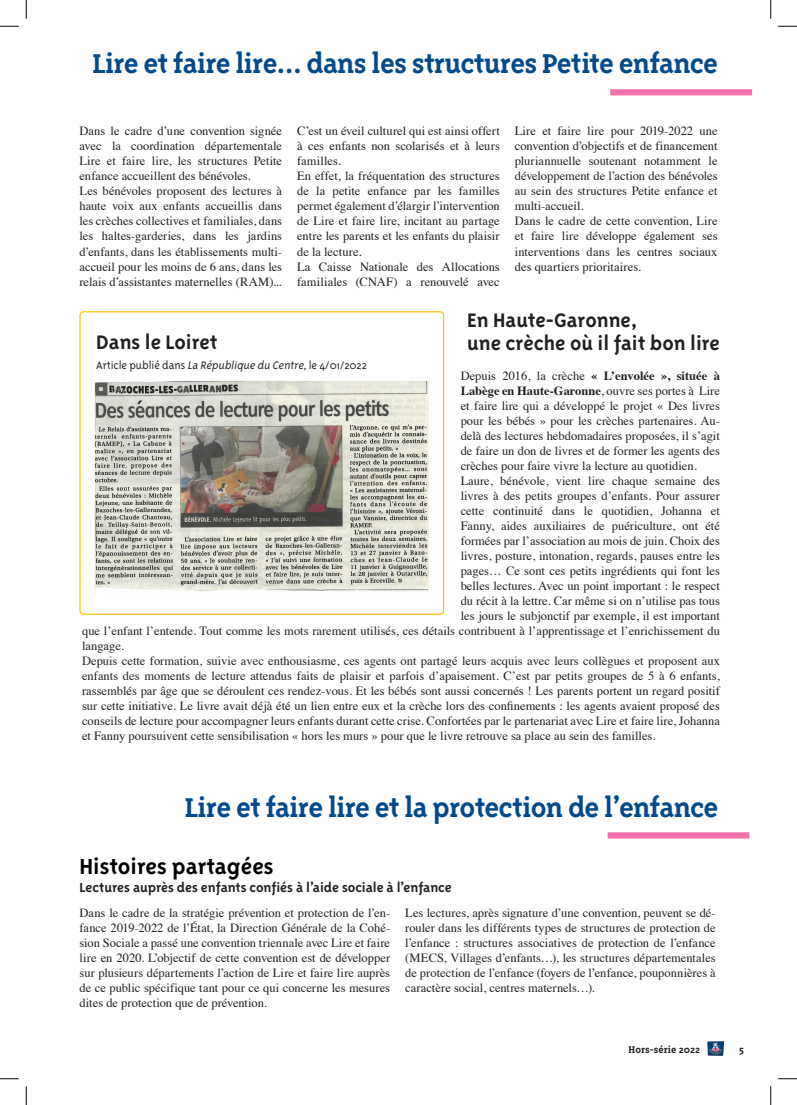
<style>
.page{position:relative;width:797px;height:1105px;background:#fff}
.page>*{position:absolute;margin:0;border:0;box-sizing:border-box;transform-origin:0 0}
.t1{font:700 31.25px "Triplex Serif OT";letter-spacing:-.025em;color:#004a8b}
._02_Txt_justifié{font:700 25px "Triplex Sans OT";color:#000}
._01_Chapô{font:700 22.5px "Triplex Sans OT";color:#231f20}
._02_Txt_justifié-2{font:700 15px "Triplex Sans OT";letter-spacing:-.005em;color:#231f20}
._02_Txt_justifié-3{font:12.5px/15px "Times";color:#231f20;text-align:justify}
._01_Chapô-2{font:12.5px/15px "Times";color:#231f20;text-align:justify}
._01_Chapô-3{font:300 12.5px "Triplex Sans OT";color:#231f20}
.t2{font:700 11.25px "Triplex Serif OT";color:#231f20}
.s1{font-weight:700}
.s2{font-style:italic}
</style>
<div class="page">
<img style="left:708px;top:1041px;width:15px;height:14px">
<div style="left:79px;top:311px;width:365px;height:304px;border:1px solid #fec210;border-radius:4px"></div>
<div style="left:610px;top:89px;width:142px;height:6px;background:#f171ab"></div>
<img style="left:94px;top:380px;width:335px;height:212px">
<img style="left:95px;top:384px;width:334px;height:203px">
<svg style="left:361px;top:403px;width:7px;height:9px"></svg>
<img style="left:184px;top:515px;width:123px;height:9px">
<svg style="left:182px;top:385px;width:9px;height:8px"></svg>
<svg style="left:111px;top:385px;width:13px;height:10px"></svg>
<div style="left:607px;top:832px;width:142px;height:6px;background:#f171ab"></div>
<svg style="left:0;top:25px;width:19px;height:2px"></svg>
<svg style="left:778px;top:25px;width:19px;height:2px"></svg>
<svg style="left:0;top:1078px;width:19px;height:1px"></svg>
<svg style="left:778px;top:1078px;width:19px;height:1px"></svg>
<svg style="left:25px;top:0;width:2px;height:19px"></svg>
<svg style="left:25px;top:1086px;width:2px;height:19px"></svg>
<svg style="left:770px;top:0;width:1px;height:19px"></svg>
<svg style="left:770px;top:1086px;width:1px;height:19px"></svg>
<p class="t1" style="left:92px;top:46px;width:627px">Lire et faire lire… dans les structures Petite enfance</p>
<p class="_02_Txt_justifié-3" style="left:79px;top:123px;width:204px">Dans le cadre d’une convention signée avec la coordination départementale Lire et faire lire, les structures Petite enfance accueillent des bénévoles.</p>
<p class="_02_Txt_justifié-3" style="left:79px;top:183px;width:204px">Les bénévoles proposent des lectures à haute voix aux enfants accueillis dans les crèches collectives et familiales, dans les haltes-garderies, dans les jardins d’enfants, dans les établissements multi&shy;accueil pour les moins de 6 ans, dans les relais d’assistantes maternelles (RAM)...</p>
<p class="_02_Txt_justifié-3" style="left:297px;top:123px;width:204px">C’est un éveil culturel qui est ainsi offert à ces enfants non scolarisés et à leurs familles.</p>
<p class="_02_Txt_justifié-3" style="left:297px;top:168px;width:204px">En effet, la fréquentation des structures de la petite enfance par les familles permet également d’élargir l’intervention de Lire et faire lire, incitant au partage entre les parents et les enfants du plaisir de la lecture.</p>
<p class="_02_Txt_justifié-3" style="left:297px;top:258px;width:204px">La Caisse Nationale des Allocations familiales (CNAF) a renouvelé avec</p>
<p class="_02_Txt_justifié-3" style="left:515px;top:123px;width:204px">Lire et faire lire pour 2019-2022 une convention d’objectifs et de financement pluriannuelle soutenant notamment le développement de l’action des bénévoles au sein des structures Petite enfance et multi-accueil.</p>
<p class="_02_Txt_justifié-3" style="left:515px;top:213px;width:204px">Dans le cadre de cette convention, Lire et faire lire développe également ses interventions dans les centres sociaux des quartiers prioritaires.</p>
<p class="_01_Chapô" style="left:467px;top:307px;width:171px">En Haute-Garonne,</p>
<p class="_01_Chapô" style="left:467px;top:331px;width:254px">une crèche où il fait bon lire</p>
<p class="_01_Chapô-2" style="left:460px;top:368px;width:261px">Depuis 2016, la crèche <span class="s1">« L’envolée », située à Labège en Haute-Garonne</span>, ouvre ses portes à Lire et faire lire qui a développé le projet « Des livres pour les bébés » pour les crèches partenaires. Au&shy;delà des lectures hebdomadaires proposées, il s’agit de faire un don de livres et de former les agents des crèches pour faire vivre la lecture au quotidien.</p>
<p class="_01_Chapô-2" style="left:460px;top:473px;width:261px">Laure, bénévole, vient lire chaque semaine des</p>
<p class="_01_Chapô-2" style="left:460px;top:488px;width:261px">livres à des petits groupes d’enfants. Pour assurer</p>
<p class="_01_Chapô-2" style="left:460px;top:503px;width:261px">cette continuité dans le quotidien, Johanna et</p>
<p class="_01_Chapô-2" style="left:460px;top:518px;width:261px">Fanny, aides auxiliaires de puériculture, ont été</p>
<p class="_01_Chapô-2" style="left:460px;top:533px;width:261px">formées par l’association au mois de juin. Choix des</p>
<p class="_01_Chapô-2" style="left:460px;top:548px;width:261px">livres, posture, intonation, regards, pauses entre les</p>
<p class="_01_Chapô-2" style="left:460px;top:563px;width:261px">pages… Ce sont ces petits ingrédients qui font les</p>
<p class="_01_Chapô-2" style="left:460px;top:578px;width:261px">belles lectures. Avec un point important : le respect</p>
<p class="_01_Chapô-2" style="left:460px;top:593px;width:261px">du récit à la lettre. Car même si on n’utilise pas tous</p>
<p class="_01_Chapô-2" style="left:460px;top:608px;width:261px">les jours le subjonctif par exemple, il est important</p>
<p class="_01_Chapô-2" style="left:82px;top:623px;width:639px">que l’enfant l’entende. Tout comme les mots rarement utilisés, ces détails contribuent à l’apprentissage et l’enrichissement du</p>
<p class="_01_Chapô-2" style="left:82px;top:638px;width:43px">langage.</p>
<p class="_01_Chapô-2" style="left:82px;top:653px;width:639px">Depuis cette formation, suivie avec enthousiasme, ces agents ont partagé leurs acquis avec leurs collègues et proposent aux enfants des moments de lecture attendus faits de plaisir et parfois d’apaisement. C’est par petits groupes de 5 à 6 enfants, rassemblés par âge que se déroulent ces rendez-vous. Et les bébés sont aussi concernés ! Les parents portent un regard positif sur cette initiative. Le livre avait déjà été un lien entre eux et la crèche lors des confinements : les agents avaient proposé des conseils de lecture pour accompagner leurs enfants durant cette crise. Confortées par le partenariat avec Lire et faire lire, Johanna et Fanny poursuivent cette sensibilisation « hors les murs » pour que le livre retrouve sa place au sein des familles.</p>
<p class="_01_Chapô" style="left:96px;top:329px;width:123px">Dans le Loiret</p>
<p class="_01_Chapô-3" style="left:96px;top:358px;width:272px">Article publié dans <span class="s2">La République du Centre</span>, le 4/01/2022</p>
<p class="t1" style="left:185px;top:790px;width:535px">Lire et faire lire et la protection de l’enfance</p>
<p class="_02_Txt_justifié" style="left:80px;top:853px;width:195px">Histoires partagées</p>
<p class="_02_Txt_justifié-2" style="left:80px;top:879px;width:374px">Lectures auprès des enfants confiés à l’aide sociale à l’enfance</p>
<p class="_02_Txt_justifié-3" style="left:80px;top:904px;width:312px">Dans le cadre de la stratégie prévention et protection de l’en&shy;fance 2019-2022 de l’État, la Direction Générale de la Cohé&shy;sion Sociale a passé une convention triennale avec Lire et faire lire en 2020. L’objectif de cette convention est de développer sur plusieurs départements l’action de Lire et faire lire auprès de ce public spécifique tant pour ce qui concerne les mesures dites de protection que de prévention.</p>
<p class="_02_Txt_justifié-3" style="left:405px;top:904px;width:312px">Les lectures, après signature d’une convention, peuvent se dé&shy;rouler dans les différents types de structures de protection de l’enfance : structures associatives de protection de l’enfance (MECS, Villages d’enfants…), les structures départementales de protection de l’enfance (foyers de l’enfance, pouponnières à caractère social, centres maternels…).</p>
<p class="t2" style="left:628px;top:1044px;width:73px">Hors-série 2022</p>
<p class="t2" style="left:739px;top:1044px;width:6px">5</p>
</div>
